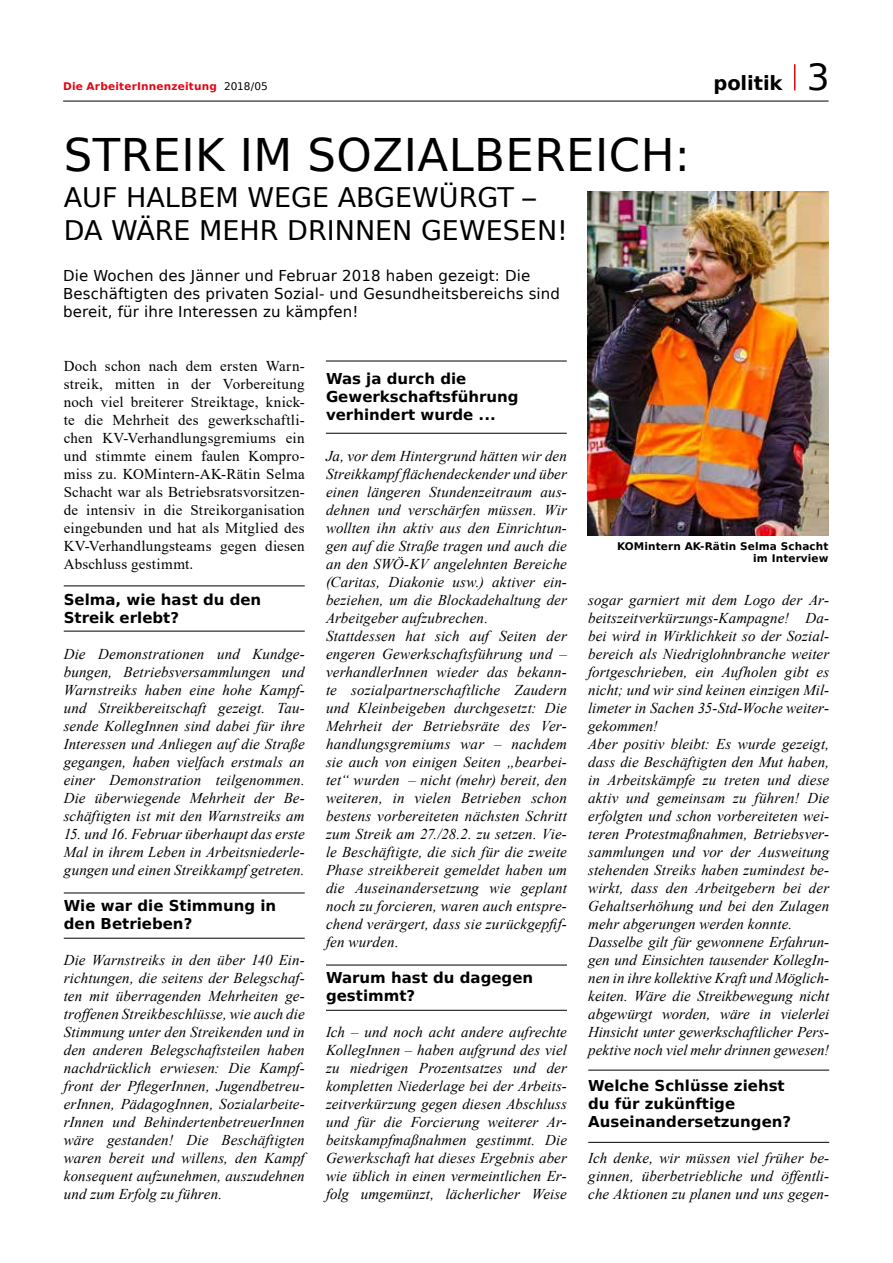
<style>
.page{position:relative;width:893px;height:1263px;background:#fff}
.page>*{position:absolute;margin:0;border:0;box-sizing:border-box;transform-origin:0 0}
.t1{font:45px "Bitstream Vera Sans";letter-spacing:.01em;color:#000}
.t2{font:27px/32.4px "Bitstream Vera Sans";color:#000}
.t3{font:700 19.5px "Bitstream Vera Sans";letter-spacing:-.005em;color:#000}
.t4{font:italic 15px/18px "Times New Roman";letter-spacing:.005em;color:#000;text-align:justify}
.t5{font:15px/18px "Times New Roman";letter-spacing:.015em;color:#000;text-align:justify}
.t6{font:700 15px/18px "Bitstream Vera Sans";color:#000}
.t7{font:15px/18px "Bitstream Vera Sans";letter-spacing:.01em;color:#000}
.t8{font:700 10.5px/12.6px "Bitstream Vera Sans";letter-spacing:.01em;color:#000;text-align:right}
.t9{font:700 10.5px "Bitstream Vera Sans";letter-spacing:.02em;color:#e30613}
.s1{font-weight:400;color:#000}
.s2{font-weight:400;font-size:36px}
</style>
<div class="page">
<svg style="left:794px;top:64px;width:1px;height:26px"></svg>
<hr style="left:63px;top:101px;width:765px;height:1px;background:#000">
<img style="left:588px;top:191px;width:240px;height:344px">
<hr style="left:64px;top:585px;width:241px;height:1px;background:#000">
<hr style="left:64px;top:892px;width:241px;height:1px;background:#000">
<hr style="left:326px;top:965px;width:241px;height:1px;background:#000">
<hr style="left:64px;top:631px;width:241px;height:1px;background:#000">
<hr style="left:64px;top:938px;width:241px;height:1px;background:#000">
<hr style="left:326px;top:1010px;width:241px;height:1px;background:#000">
<hr style="left:326px;top:361px;width:241px;height:1px;background:#000">
<hr style="left:588px;top:1070px;width:241px;height:1px;background:#000">
<hr style="left:326px;top:433px;width:241px;height:1px;background:#000">
<hr style="left:588px;top:1142px;width:241px;height:1px;background:#000">
<p class="t9" style="left:63px;top:81px;width:206px">Die ArbeiterInnenzeitung <span class="s1">2018/05</span></p>
<h1 class="t1" style="left:64px;top:129px;width:628px">STREIK IM SOZIALBEREICH:</h1>
<h2 class="t2" style="left:64px;top:182px;width:506px">AUF HALBEM WEGE ABGEWÜRGT –<br>DA WÄRE MEHR DRINNEN GEWESEN!</h2>
<p class="t7" style="left:63px;top:267px;width:498px">Die Wochen des Jänner und Februar 2018 haben gezeigt: Die<br>Beschäftigten des privaten Sozial- und Gesundheitsbereichs sind bereit, für ihre Interessen zu kämpfen!</p>
<h3 class="t3" style="left:713px;top:72px;width:118px">politik <span class="s2">3</span></h3>
<p class="t5" style="left:64px;top:357px;width:242px">Doch schon nach dem ersten Warn&shy;streik, mitten in der Vorbereitung noch viel breiterer Streiktage, knick&shy;te die Mehrheit des gewerkschaftli&shy;chen KV-Verhandlungsgremiums ein und stimmte einem faulen Kompro&shy;miss zu. KOMintern-AK-Rätin Selma Schacht war als Betriebsratsvorsitzen&shy;de intensiv in die Streikorganisation eingebunden und hat als Mitglied des KV-Verhandlungsteams gegen diesen Abschluss gestimmt.</p>
<p class="t6" style="left:64px;top:591px;width:199px">Selma, wie hast du den<br>Streik erlebt?</p>
<p class="t4" style="left:64px;top:645px;width:242px">Die Demonstrationen und Kundge&shy;bungen, Betriebsversammlungen und Warnstreiks haben eine hohe Kampf&shy;und Streikbereitschaft gezeigt. Tau&shy;sende KollegInnen sind dabei für ihre Interessen und Anliegen auf die Straße gegangen, haben vielfach erstmals an einer Demonstration teilgenommen.<br>Die überwiegende Mehrheit der Be&shy;schäftigten ist mit den Warnstreiks am</p>
<p class="t4" style="left:64px;top:825px;width:242px">15. und 16. Februar überhaupt das erste Mal in ihrem Leben in Arbeitsniederle&shy;gungen und einen Streikkampf getreten.</p>
<p class="t6" style="left:64px;top:897px;width:214px">Wie war die Stimmung in den Betrieben?</p>
<p class="t4" style="left:64px;top:951px;width:242px">Die Warnstreiks in den über 140 Ein&shy;richtungen, die seitens der Belegschaf&shy;ten mit überragenden Mehrheiten ge&shy;troffenen Streikbeschlüsse, wie auch die Stimmung unter den Streikenden und in den anderen Belegschaftsteilen haben nachdrücklich erwiesen: Die Kampf&shy;front der PflegerInnen, Jugendbetreu&shy;erInnen, PädagogInnen, Sozialarbeite&shy;rInnen und BehindertenbetreuerInnen wäre gestanden! Die Beschäftigten waren bereit und willens, den Kampf konsequent aufzunehmen, auszudehnen und zum Erfolg zu führen.</p>
<p class="t6" style="left:326px;top:370px;width:194px">Was ja durch die<br>Gewerkschaftsführung verhindert wurde ...</p>
<p class="t4" style="left:326px;top:447px;width:242px;text-align:left">Ja, vor dem Hintergrund hätten wir den Streikkampf flächendeckender und über einen längeren Stundenzeitraum aus&shy;dehnen und verschärfen müssen. Wir wollten ihn aktiv aus den Einrichtun&shy;gen auf die Straße tragen und auch die an den SWÖ-KV angelehnten Bereiche (Caritas, Diakonie usw.) aktiver ein&shy;beziehen, um die Blockadehaltung der Arbeitgeber aufzubrechen.<br>Stattdessen hat sich auf Seiten der engeren Gewerkschaftsführung und – verhandlerInnen wieder das bekann&shy;te sozialpartnerschaftliche Zaudern und Kleinbeigeben durchgesetzt: Die Mehrheit der Betriebsräte des Ver&shy;handlungsgremiums war – nachdem sie auch von einigen Seiten „bearbei&shy;tet“ wurden – nicht (mehr) bereit, den weiteren, in vielen Betrieben schon bestens vorbereiteten nächsten Schritt zum Streik am 27./28.2. zu setzen. Vie&shy;le Beschäftigte, die sich für die zweite Phase streikbereit gemeldet haben um die Auseinandersetzung wie geplant noch zu forcieren, waren auch entspre&shy;chend verärgert, dass sie zurückgepfif&shy;fen wurden.</p>
<p class="t6" style="left:326px;top:969px;width:209px">Warum hast du dagegen gestimmt?</p>
<p class="t4" style="left:326px;top:1023px;width:242px">Ich – und noch acht andere aufrechte KollegInnen – haben aufgrund des viel zu niedrigen Prozentsatzes und der kompletten Niederlage bei der Arbeits&shy;zeitverkürzung gegen diesen Abschluss und für die Forcierung weiterer Ar&shy;beitskampfmaßnahmen gestimmt. Die Gewerkschaft hat dieses Ergebnis aber wie üblich in einen vermeintlichen Er&shy;folg umgemünzt, lächerlicher Weise</p>
<p class="t8" style="left:617px;top:540px;width:213px">KOMintern AK-Rätin Selma Schacht im Interview</p>
<p class="t4" style="left:588px;top:591px;width:242px;text-align:left">sogar garniert mit dem Logo der Ar&shy;beitszeitverkürzungs-Kampagne! Da&shy;bei wird in Wirklichkeit so der Sozial&shy;bereich als Niedriglohnbranche weiter fortgeschrieben, ein Aufholen gibt es nicht; und wir sind keinen einzigen Mil&shy;limeter in Sachen 35-Std-Woche weiter&shy;gekommen!<br>Aber positiv bleibt: Es wurde gezeigt, dass die Beschäftigten den Mut haben, in Arbeitskämpfe zu treten und diese aktiv und gemeinsam zu führen! Die erfolgten und schon vorbereiteten wei&shy;teren Protestmaßnahmen, Betriebsver&shy;sammlungen und vor der Ausweitung stehenden Streiks haben zumindest be&shy;wirkt, dass den Arbeitgebern bei der Gehaltserhöhung und bei den Zulagen mehr abgerungen werden konnte.<br>Dasselbe gilt für gewonnene Erfahrun&shy;gen und Einsichten tausender KollegIn&shy;nen in ihre kollektive Kraft und Möglich&shy;keiten. Wäre die Streikbewegung nicht abgewürgt worden, wäre in vielerlei Hinsicht unter gewerkschaftlicher Pers&shy;pektive noch viel mehr drinnen gewesen!</p>
<p class="t6" style="left:588px;top:1077px;width:204px">Welche Schlüsse ziehst du für zukünftige<br>Auseinandersetzungen?</p>
<p class="t4" style="left:588px;top:1149px;width:242px">Ich denke, wir müssen viel früher be&shy;ginnen, überbetriebliche und öffentli&shy;che Aktionen zu planen und uns gegen-</p>
</div>
